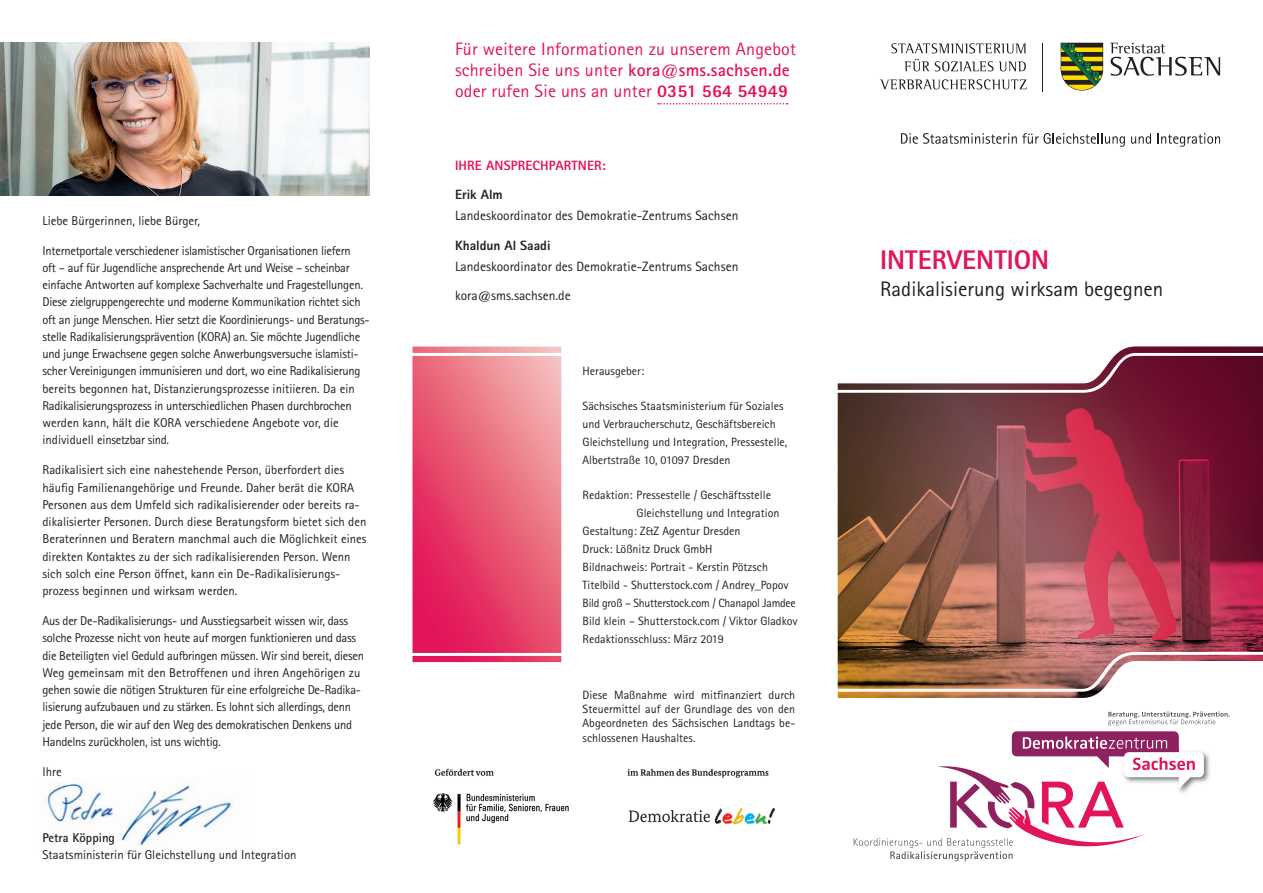
<style>
.page{position:relative;width:1263px;height:893px;background:#fff}
.page>*{position:absolute;margin:0;border:0;box-sizing:border-box;transform-origin:0 0}
.P_Titel_Überschrift{font:800 27px "Rotis Sans Serif Std";color:#e3155a}
.P_Titel_Unterübersch{font:21px "Rotis Sans Serif Std";color:#231f20}
.P_Rückseite_Informat{font:18px/21px "Rotis Sans Serif Std";letter-spacing:.01em;color:#e3155a}
.P_Rückseite_Ansprech{font:13.5px/21px "Rotis Sans Serif Std";color:#231f20}
.P_Rückseite_Ansprech-2{font:800 13.5px "Rotis Sans Serif Std";letter-spacing:.01em;color:#e3155a}
.P_Vorwort{font:12.75px/17.2px "Rotis Sans Serif Std";letter-spacing:-.02em;color:#231f20}
.P_Vorwort-2{font:12.75px/17.2px "Rotis Sans Serif Std";color:#231f20}
.P_Vorwort-3{font:700 12.75px "Rotis Sans Serif";color:#231f20}
.P_Rückseite_Impressu{font:12px/18px "Rotis Sans Serif Std";color:#231f20}
.P_Rückseite_Förderhi{font:12px/14.4px "Rotis Sans Serif Std";color:#231f20;text-align:justify}
.P_Rückseite_Impressu-2{font:12px "Rotis Sans Serif Std";letter-spacing:-.02em;color:#231f20}
.s1{font-family:"Rotis Sans Serif";font-weight:700}
.s2{font-weight:800}
</style>
<div class="page">
<img style="left:47px;top:783px;width:184px;height:63px">
<svg style="left:854px;top:711px;width:376px;height:150px"></svg>
<svg style="left:1110px;top:43px;width:110px;height:33px"></svg>
<svg style="left:1061px;top:43px;width:42px;height:48px"></svg>
<hr style="left:1042px;top:43px;width:1px;height:48px;background:#231f20">
<svg style="left:891px;top:43px;width:134px;height:10px"></svg>
<svg style="left:904px;top:59px;width:25px;height:12px"></svg>
<svg style="left:935px;top:61px;width:91px;height:10px"></svg>
<svg style="left:880px;top:79px;width:146px;height:10px"></svg>
<svg style="left:901px;top:133px;width:224px;height:14px"></svg>
<svg style="left:1131px;top:133px;width:20px;height:11px"></svg>
<svg style="left:1157px;top:133px;width:63px;height:14px"></svg>
<img style="left:838px;top:347px;width:425px;height:351px">
<img style="left:0;top:43px;width:370px;height:153px">
<svg style="left:412px;top:347px;width:149px;height:315px"></svg>
<img style="left:433px;top:768px;width:343px;height:77px">
<svg style="left:658px;top:103px;width:129px;height:1px"></svg>
<p class="P_Vorwort-2" style="left:43px;top:212px;width:159px">Liebe Bürgerinnen, liebe Bürger,</p>
<p class="P_Vorwort" style="left:43px;top:242px;width:329px">Internetportale verschiedener islamistischer Organisationen liefern<br>oft – auf für Jugendliche ansprechende Art und Weise – scheinbar einfache Antworten auf komplexe Sachverhalte und Fragestellungen.<br>Diese zielgruppengerechte und moderne Kommunikation richtet sich oft an junge Menschen. Hier setzt die Koordinierungs- und Beratungs&shy;stelle Radikalisierungsprävention (KORA) an. Sie möchte Jugendliche und junge Erwachsene gegen solche Anwerbungsversuche islamisti&shy;scher Vereinigungen immunisieren und dort, wo eine Radikalisierung bereits begonnen hat, Distanzierungsprozesse initiieren. Da ein Radikalisierungsprozess in unterschiedlichen Phasen durchbrochen werden kann, hält die KORA verschiedene Angebote vor, die individuell einsetzbar sind.</p>
<p class="P_Vorwort-2" style="left:43px;top:461px;width:326px">Radikalisiert sich eine nahestehende Person, überfordert dies häufig Familienangehörige und Freunde. Daher berät die KORA Personen aus dem Umfeld sich radikalisierender oder bereits ra&shy;dikalisierter Personen. Durch diese Beratungsform bietet sich den Beraterinnen und Beratern manchmal auch die Möglichkeit eines direkten Kontaktes zu der sich radikalisierenden Person. Wenn sich solch eine Person öffnet, kann ein De-Radikalisierungs&shy;prozess beginnen und wirksam werden.</p>
<p class="P_Vorwort" style="left:43px;top:612px;width:323px">Aus der De-Radikalisierungs- und Ausstiegsarbeit wissen wir, dass solche Prozesse nicht von heute auf morgen funktionieren und dass die Beteiligten viel Geduld aufbringen müssen. Wir sind bereit, diesen Weg gemeinsam mit den Betroffenen und ihren Angehörigen zu gehen sowie die nötigen Strukturen für eine erfolgreiche De-Radika&shy;lisierung aufzubauen und zu stärken. Es lohnt sich allerdings, denn jede Person, die wir auf den Weg des demokratischen Denkens und Handelns zurückholen, ist uns wichtig.</p>
<p class="P_Vorwort" style="left:43px;top:763px;width:21px">Ihre</p>
<p class="P_Vorwort-3" style="left:43px;top:830px;width:74px">Petra Köpping</p>
<p class="P_Vorwort-2" style="left:43px;top:846px;width:255px">Staatsministerin für Gleichstellung und Integration</p>
<p class="P_Rückseite_Informat" style="left:455px;top:39px;width:342px">Für weitere Informationen zu unserem Angebot schreiben Sie uns unter <span class="s1">kora@sms.sachsen.de </span>oder rufen Sie uns an unter <span class="s2">0351 564 54949</span></p>
<p class="P_Rückseite_Ansprech-2" style="left:455px;top:156px;width:152px">IHRE ANSPRECHPARTNER:</p>
<p class="P_Rückseite_Ansprech" style="left:455px;top:184px;width:285px"><span class="s2">Erik Alm<br></span>Landeskoordinator des Demokratie-Zentrums Sachsen</p>
<p class="P_Rückseite_Ansprech" style="left:455px;top:234px;width:285px"><span class="s2">Khaldun Al Saadi<br></span>Landeskoordinator des Demokratie-Zentrums Sachsen</p>
<p class="P_Rückseite_Ansprech" style="left:455px;top:285px;width:117px">kora@sms.sachsen.de</p>
<p class="P_Rückseite_Impressu" style="left:583px;top:362px;width:63px">Herausgeber:</p>
<p class="P_Rückseite_Impressu" style="left:583px;top:397px;width:206px">Sächsisches Staatsministerium für Soziales und Verbraucherschutz, Geschäftsbereich Gleichstellung und Integration, Pressestelle, Albertstraße 10, 01097 Dresden</p>
<p class="P_Rückseite_Impressu" style="left:583px;top:486px;width:190px">Redaktion: Pressestelle / Geschäftsstelle</p>
<p class="P_Rückseite_Impressu" style="left:637px;top:504px;width:144px">Gleichstellung und Integration</p>
<p class="P_Rückseite_Impressu" style="left:583px;top:522px;width:159px">Gestaltung: Z&amp;Z Agentur Dresden</p>
<p class="P_Rückseite_Impressu" style="left:583px;top:540px;width:131px">Druck: Lößnitz Druck GmbH</p>
<p class="P_Rückseite_Impressu" style="left:583px;top:558px;width:187px">Bildnachweis: Portrait - Kerstin Pötzsch</p>
<p class="P_Rückseite_Impressu" style="left:583px;top:576px;width:208px">Titelbild - Shutterstock.com / Andrey_Popov</p>
<p class="P_Rückseite_Impressu-2" style="left:583px;top:596px;width:215px">Bild groß – Shutterstock.com / Chanapol Jamdee</p>
<p class="P_Rückseite_Impressu" style="left:583px;top:612px;width:217px">Bild klein – Shutterstock.com / Viktor Gladkov</p>
<p class="P_Rückseite_Impressu" style="left:583px;top:630px;width:143px">Redaktionsschluss: März 2019</p>
<p class="P_Rückseite_Förderhi" style="left:583px;top:687px;width:214px">Diese Maßnahme wird mitfinanziert durch Steuermittel auf der Grundlage des von den Abgeordneten des Sächsischen Landtags be&shy;schlossenen Haushaltes.</p>
<p class="P_Titel_Überschrift" style="left:880px;top:243px;width:171px">INTERVENTION</p>
<p class="P_Titel_Unterübersch" style="left:880px;top:277px;width:285px">Radikalisierung wirksam begegnen</p>
</div>
